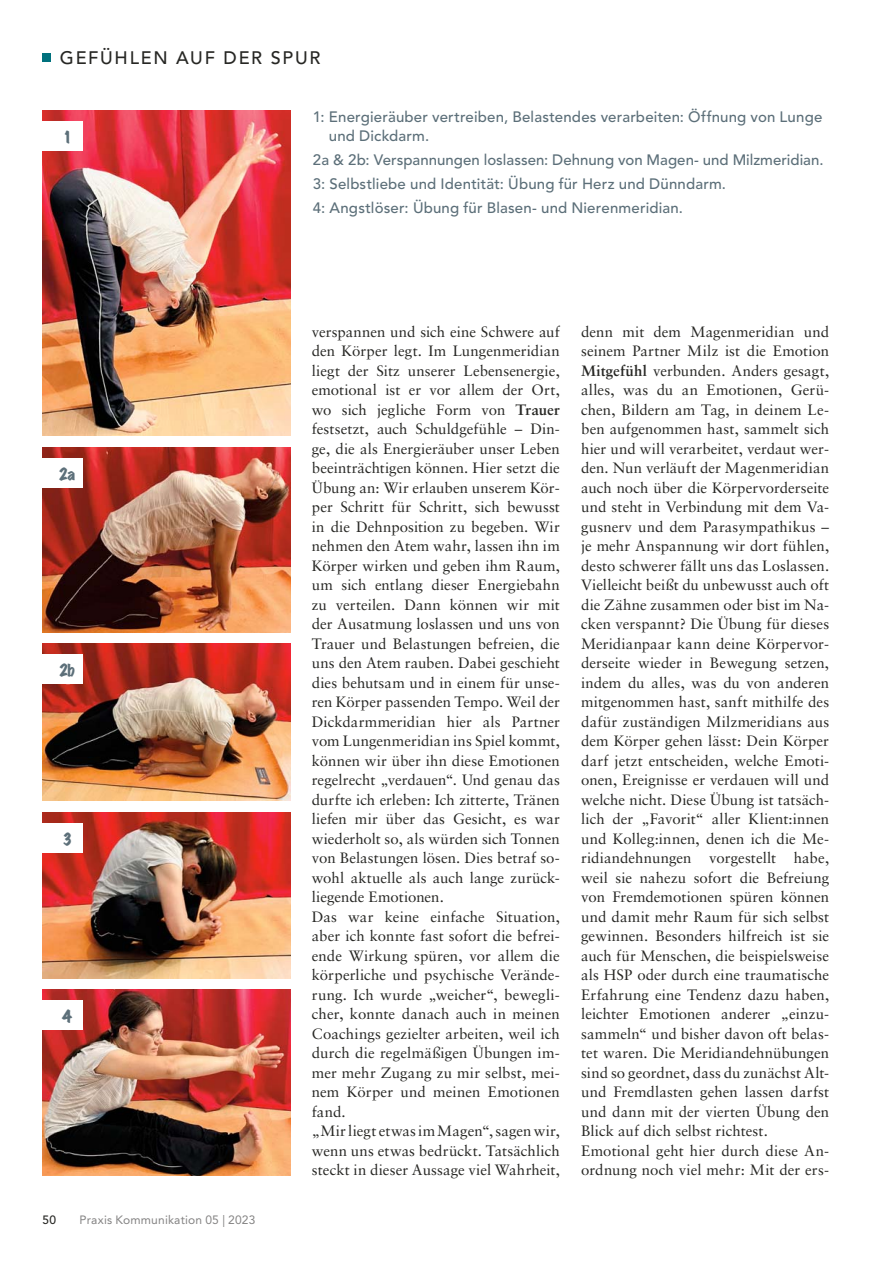
<style>
.page{position:relative;width:893px;height:1263px;background:#fff}
.page>*{position:absolute;margin:0;border:0;box-sizing:border-box;transform-origin:0 0}
.t1{font:500 18px "Avenir LT Std";letter-spacing:.095em;color:#272724}
.t2{font:15px/19.5px "Sabon LT Std";letter-spacing:.005em;color:#272724}
.t3{font:500 15px/23.7px "Avenir LT Std";letter-spacing:.01em;color:#5c6f79}
.t4{font:15px "Marker Felt Wide";color:#5c6f79}
.t5{font:12px "Avenir LT Std";letter-spacing:.015em;color:#838282}
.t6{font:500 12px "Avenir LT Std";color:#272724}
.s1{font-weight:700}
</style>
<div class="page">
<div style="left:43px;top:53px;width:8px;height:9px;background:#00717d"></div>
<img style="left:43px;top:111px;width:248px;height:324px">
<img style="left:43px;top:447px;width:248px;height:185px">
<img style="left:43px;top:644px;width:248px;height:157px">
<img style="left:43px;top:812px;width:248px;height:166px">
<img style="left:43px;top:989px;width:248px;height:186px">
<div style="left:0;top:121px;width:83px;height:30px;background:#fff"></div>
<div style="left:0;top:458px;width:83px;height:30px;background:#fff"></div>
<div style="left:0;top:654px;width:83px;height:30px;background:#fff"></div>
<div style="left:0;top:823px;width:83px;height:30px;background:#fff"></div>
<div style="left:0;top:1000px;width:83px;height:30px;background:#fff"></div>
<p class="t1" style="left:60px;top:49px;width:262px">GEFÜHLEN AUF DER SPUR</p>
<p class="t4" style="left:65px;top:129px;width:7px">1</p>
<p class="t4" style="left:60px;top:466px;width:17px">2a</p>
<p class="t4" style="left:60px;top:662px;width:17px">2b</p>
<p class="t4" style="left:63px;top:831px;width:10px">3</p>
<p class="t4" style="left:62px;top:1008px;width:12px">4</p>
<p class="t6" style="left:43px;top:1213px;width:15px">50</p>
<p class="t5" style="left:80px;top:1213px;width:177px">Praxis Kommunikation 05 | 2023</p>
<p class="t3" style="left:329px;top:108px;width:495px;line-height:19.5px;text-indent:-16px">1: Energieräuber vertreiben, Belastendes verarbeiten: Öffnung von Lunge und Dickdarm.</p>
<p class="t3" style="left:313px;top:149px;width:512px">2a &amp; 2b: Verspannungen loslassen: Dehnung von Magen- und Milzmeridian.<br>3: Selbstliebe und Identität: Übung für Herz und Dünndarm.<br>4: Angstlöser: Übung für Blasen- und Nierenmeridian.</p>
<p class="t2" style="left:312px;top:323px;width:250px">verspannen und sich eine Schwere auf den Körper legt. Im Lungenmeridian liegt der Sitz unserer Lebensenergie, emotional ist er vor allem der Ort, wo sich jegliche Form von <span class="s1">Trauer </span>festsetzt, auch Schuldgefühle – Din&shy;ge, die als Energieräuber unser Leben beeinträchtigen können. Hier setzt die Übung an: Wir erlauben unserem Kör&shy;per Schritt für Schritt, sich bewusst in die Dehnposition zu begeben. Wir nehmen den Atem wahr, lassen ihn im Körper wirken und geben ihm Raum, um sich entlang dieser Energiebahn zu verteilen. Dann können wir mit der Ausatmung loslassen und uns von Trauer und Belastungen befreien, die uns den Atem rauben. Dabei geschieht dies behutsam und in einem für unse&shy;ren Körper passenden Tempo. Weil der Dickdarmmeridian hier als Partner vom Lungenmeridian ins Spiel kommt, können wir über ihn diese Emotionen regelrecht „verdauen“. Und genau das durfte ich erleben: Ich zitterte, Tränen liefen mir über das Gesicht, es war wiederholt so, als würden sich Tonnen von Belastungen lösen. Dies betraf so&shy;wohl aktuelle als auch lange zurück&shy;liegende Emotionen.<br>Das war keine einfache Situation, aber ich konnte fast sofort die befrei&shy;ende Wirkung spüren, vor allem die körperliche und psychische Verände&shy;rung. Ich wurde „weicher“, bewegli&shy;cher, konnte danach auch in meinen Coachings gezielter arbeiten, weil ich durch die regelmäßigen Übungen im&shy;mer mehr Zugang zu mir selbst, mei&shy;nem Körper und meinen Emotionen fand.<br>„Mir liegt etwas im Magen“, sagen wir, wenn uns etwas bedrückt. Tatsächlich steckt in dieser Aussage viel Wahrheit,</p>
<p class="t2" style="left:581px;top:323px;width:250px">denn mit dem Magenmeridian und seinem Partner Milz ist die Emotion <span class="s1">Mitgefühl</span> verbunden. Anders gesagt, alles, was du an Emotionen, Gerü&shy;chen, Bildern am Tag, in deinem Le&shy;ben aufgenommen hast, sammelt sich hier und will verarbeitet, verdaut wer&shy;den. Nun verläuft der Magenmeridian auch noch über die Körpervorderseite und steht in Verbindung mit dem Va&shy;gusnerv und dem Parasympathikus – je mehr Anspannung wir dort fühlen, desto schwerer fällt uns das Loslassen.<br>Vielleicht beißt du unbewusst auch oft die Zähne zusammen oder bist im Na&shy;cken verspannt? Die Übung für dieses Meridianpaar kann deine Körpervor&shy;derseite wieder in Bewegung setzen, indem du alles, was du von anderen mitgenommen hast, sanft mithilfe des dafür zuständigen Milzmeridians aus dem Körper gehen lässt: Dein Körper darf jetzt entscheiden, welche Emoti&shy;onen, Ereignisse er verdauen will und welche nicht. Diese Übung ist tatsäch&shy;lich der „Favorit“ aller Klient:innen und Kolleg:innen, denen ich die Me&shy;ridiandehnungen vorgestellt habe, weil sie nahezu sofort die Befreiung von Fremdemotionen spüren können und damit mehr Raum für sich selbst gewinnen. Besonders hilfreich ist sie auch für Menschen, die beispielsweise als HSP oder durch eine traumatische Erfahrung eine Tendenz dazu haben, leichter Emotionen anderer „einzu&shy;sammeln“ und bisher davon oft belas&shy;tet waren. Die Meridiandehnübungen sind so geordnet, dass du zunächst Alt&shy;und Fremdlasten gehen lassen darfst und dann mit der vierten Übung den Blick auf dich selbst richtest.<br>Emotional geht hier durch diese An&shy;ordnung noch viel mehr: Mit der ers-</p>
</div>
